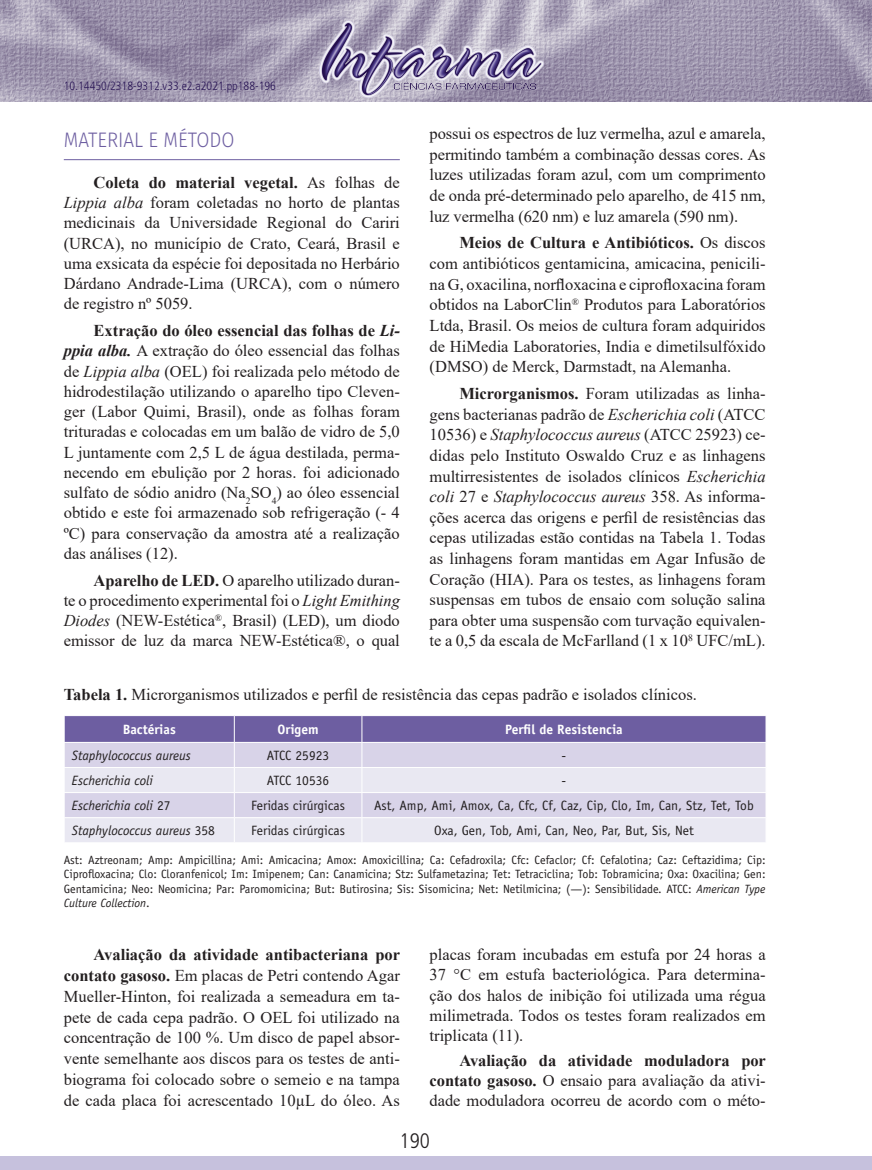
<style>
.page{position:relative;width:872px;height:1170px;background:#fff}
.page>*{position:absolute;margin:0;border:0;box-sizing:border-box;transform-origin:0 0}
.t1{font:300 21px "Fira Sans";color:#6d5ea1;scale:.9 1}
.t2{font:300 condensed 21px "Frutiger LT Std";color:#231f20}
.t3{font:16.5px/20.2px "Times New Roman";color:#231f20;text-align:justify}
.t4{font:13.5px "Officina Sans Std";color:#231f20}
.t5{font:italic 13.5px "Officina Sans Std";color:#231f20}
.t6{font:700 13.5px "Officina Sans Std";color:#fff}
.t7{font:12px/14.4px "Officina Sans Std";color:#231f20;text-align:justify}
.t8{font:300 condensed 12px "Frutiger LT Std";color:#2a1656}
.s1{font-weight:700}
.s2{font-style:italic}
.s3{font-style:normal}
.s4{font-weight:700;font-style:italic}
</style>
<div class="page">
<img style="left:0;top:0;width:872px;height:101px">
<div style="left:0;top:1155px;width:872px;height:14px;background:#c6c1dd"></div>
<img style="left:319px;top:20px;width:225px;height:77px">
<hr style="left:64px;top:159px;width:336px;height:1px;background:#6d5ea1">
<svg style="left:64px;top:715px;width:702px;height:127px;background:#cac5de"></svg>
<p class="t8" style="left:64px;top:79px;width:214px">10.14450/2318-9312.v33.e2.a2021.pp188-196</p>
<p class="t3" style="left:429px;top:123px;width:337px">possui os espectros de luz vermelha, azul e amarela, permitindo também a combinação dessas cores. As luzes utilizadas foram azul, com um comprimento de onda pré-determinado pelo aparelho, de 415 nm, luz vermelha (620 nm) e luz amarela (590 nm).</p>
<p class="t3" style="left:429px;top:232px;width:337px;text-indent:30px"><span class="s1">Meios de Cultura e Antibióticos.</span> Os discos com antibióticos gentamicina, amicacina, penicili&shy;na G, oxacilina, norfloxacina e ciprofloxacina foram obtidos na LaborClin<sup>®</sup> Produtos para Laboratórios Ltda, Brasil. Os meios de cultura foram adquiridos de HiMedia Laboratories, India e dimetilsulfóxido (DMSO) de Merck, Darmstadt, na Alemanha.</p>
<p class="t3" style="left:429px;top:383px;width:337px;text-indent:30px"><span class="s1">Microrganismos.</span> Foram utilizadas as linha&shy;gens bacterianas padrão de <span class="s2">Escherichia coli</span> (ATCC 10536) e <span class="s2">Staphylococcus aureus</span> (ATCC 25923) ce&shy;didas pelo Instituto Oswaldo Cruz e as linhagens multirresistentes de isolados clínicos <span class="s2">Escherichia coli</span> 27 e <span class="s2">Staphylococcus aureus</span> 358. As informa&shy;ções acerca das origens e perfil de resistências das cepas utilizadas estão contidas na Tabela 1. Todas as linhagens foram mantidas em Agar Infusão de Coração (HIA). Para os testes, as linhagens foram suspensas em tubos de ensaio com solução salina para obter uma suspensão com turvação equivalen&shy;te a 0,5 da escala de McFarlland (1 x 10<sup>8</sup> UFC/mL).</p>
<p class="t3" style="left:64px;top:684px;width:634px"><span class="s1">Tabela 1.</span> Microrganismos utilizados e perfil de resistência das cepas padrão e isolados clínicos.</p>
<p class="t6" style="left:123px;top:720px;width:54px">Bactérias</p>
<p class="t6" style="left:278px;top:720px;width:43px">Origem</p>
<p class="t6" style="left:505px;top:720px;width:119px">Perfil de Resistencia</p>
<p class="t5" style="left:72px;top:747px;width:120px">Staphylococcus aureus</p>
<p class="t4" style="left:267px;top:747px;width:64px">ATCC 25923</p>
<p class="t4" style="left:561px;top:747px;width:6px">-</p>
<p class="t5" style="left:72px;top:772px;width:83px">Escherichia coli</p>
<p class="t4" style="left:267px;top:772px;width:64px">ATCC 10536</p>
<p class="t4" style="left:561px;top:772px;width:6px">-</p>
<p class="t5" style="left:72px;top:797px;width:100px">Escherichia coli <span class="s3">27</span></p>
<p class="t4" style="left:251px;top:797px;width:95px">Feridas cirúrgicas</p>
<p class="t4" style="left:374px;top:797px;width:381px">Ast, Amp, Ami, Amox, Ca, Cfc, Cf, Caz, Cip, Clo, Im, Can, Stz, Tet, Tob</p>
<p class="t5" style="left:72px;top:822px;width:145px">Staphylococcus aureus <span class="s3">358</span></p>
<p class="t4" style="left:251px;top:822px;width:95px">Feridas cirúrgicas</p>
<p class="t4" style="left:434px;top:822px;width:261px">Oxa, Gen, Tob, Ami, Can, Neo, Par, But, Sis, Net</p>
<p class="t7" style="left:64px;top:852px;width:703px">Ast: Aztreonam; Amp: Ampicillina; Ami: Amicacina; Amox: Amoxicillina; Ca: Cefadroxila; Cfc: Cefaclor; Cf: Cefalotina; Caz: Ceftazidima; Cip:<br>Ciprofloxacina; Clo: Cloranfenicol; Im: Imipenem; Can: Canamicina; Stz: Sulfametazina; Tet: Tetraciclina; Tob: Tobramicina; Oxa: Oxacilina; Gen:<br>Gentamicina; Neo: Neomicina; Par: Paromomicina; But: Butirosina; Sis: Sisomicina; Net: Netilmicina; (—): Sensibilidade. ATCC: <span class="s2">American Type Culture Collection</span>.</p>
<p class="t1" style="left:64px;top:125px;width:191px">MATERIAL E MÉTODO</p>
<p class="t3" style="left:64px;top:172px;width:337px;text-indent:30px"><span class="s1">Coleta do material vegetal.</span> As folhas de <span class="s2">Lippia alba</span> foram coletadas no horto de plantas medicinais da Universidade Regional do Cariri (URCA), no município de Crato, Ceará, Brasil e uma exsicata da espécie foi depositada no Herbário Dárdano Andrade-Lima (URCA), com o número de registro nº 5059.</p>
<p class="t3" style="left:64px;top:320px;width:337px;text-indent:30px"><span class="s1">Extração do óleo essencial das folhas de</span> <span class="s4">Li&shy;ppia alba.</span> A extração do óleo essencial das folhas de <span class="s2">Lippia alba</span> (OEL) foi realizada pelo método de hidrodestilação utilizando o aparelho tipo Cleven&shy;ger (Labor Quimi, Brasil), onde as folhas foram trituradas e colocadas em um balão de vidro de 5,0<br>L juntamente com 2,5 L de água destilada, perma&shy;necendo em ebulição por 2 horas. foi adicionado sulfato de sódio anidro (Na<sub>2</sub>SO<sub>4</sub>) ao óleo essencial obtido e este foi armazenado sob refrigeração (- 4 ºC) para conservação da amostra até a realização das análises (12).</p>
<p class="t3" style="left:64px;top:569px;width:337px;text-indent:30px"><span class="s1">Aparelho de LED.</span> O aparelho utilizado duran&shy;te o procedimento experimental foi o <span class="s2">Light Emithing Diodes</span> (NEW-Estética<sup>®</sup>, Brasil) (LED), um diodo emissor de luz da marca NEW-Estética®, o qual</p>
<p class="t3" style="left:64px;top:943px;width:338px;line-height:20.9px;text-indent:30px"><span class="s1">Avaliação da atividade antibacteriana por contato gasoso.</span> Em placas de Petri contendo Agar Mueller-Hinton, foi realizada a semeadura em ta&shy;pete de cada cepa padrão. O OEL foi utilizado na concentração de 100 %. Um disco de papel absor&shy;vente semelhante aos discos para os testes de anti&shy;biograma foi colocado sobre o semeio e na tampa de cada placa foi acrescentado 10µL do óleo. As</p>
<p class="t3" style="left:429px;top:943px;width:337px">placas foram incubadas em estufa por 24 horas a 37 °C em estufa bacteriológica. Para determina&shy;ção dos halos de inibição foi utilizada uma régua milimetrada. Todos os testes foram realizados em triplicata (11).</p>
<p class="t3" style="left:429px;top:1049px;width:338px;text-indent:30px"><span class="s1">Avaliação da atividade moduladora por contato gasoso.</span> O ensaio para avaliação da ativi&shy;dade moduladora ocorreu de acordo com o méto-</p>
<p class="t2" style="left:399px;top:1128px;width:32px">190</p>
</div>
